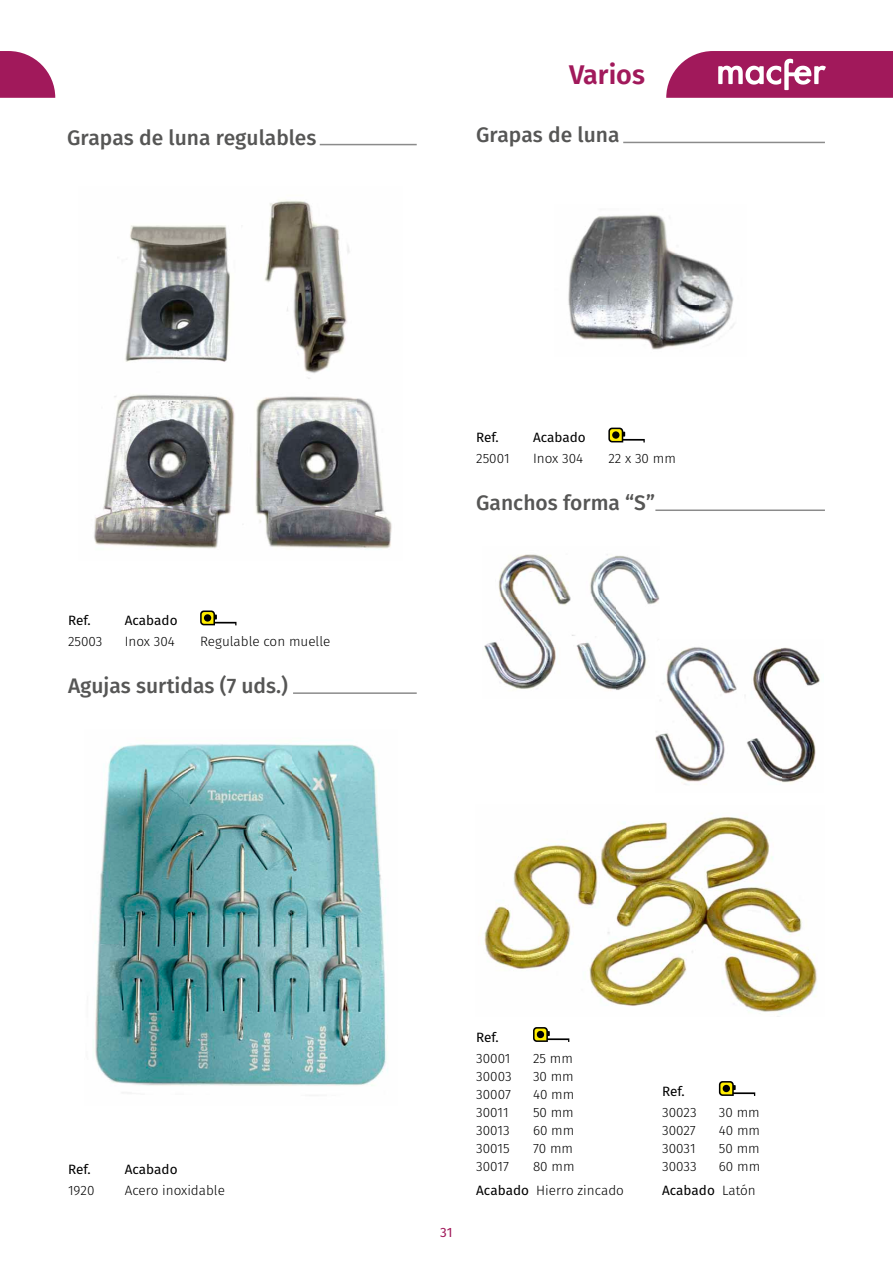
<style>
.page{position:relative;width:893px;height:1263px;background:#fff}
.page>*{position:absolute;margin:0;border:0;box-sizing:border-box;transform-origin:0 0}
.t1{font:600 27px "Fira Sans";color:#a1195b}
.t2{font:500 21px "Fira Sans";color:#565655}
.t3{font:300 13.5px/18px "Fira Sans";color:#000}
.t4{font:13.5px "Fira Sans";color:#000}
.t5{font:13.5px "Fira Sans";color:#a1195b}
.s1{font-weight:400}
.s2{font-weight:300}
</style>
<div class="page">
<hr style="left:320px;top:144px;width:97px;height:1px;background:#8b8b8b">
<hr style="left:623px;top:142px;width:202px;height:1px;background:#8b8b8b">
<hr style="left:655px;top:509px;width:170px;height:2px;background:#8b8b8b">
<hr style="left:293px;top:692px;width:124px;height:2px;background:#8b8b8b">
<img style="left:95px;top:744px;width:293px;height:349px">
<img style="left:484px;top:813px;width:333px;height:200px">
<img style="left:94px;top:200px;width:298px;height:350px">
<img style="left:568px;top:214px;width:166px;height:136px">
<img style="left:484px;top:554px;width:175px;height:137px">
<img style="left:663px;top:647px;width:118px;height:43px">
<img style="left:781px;top:647px;width:39px;height:137px">
<img style="left:655px;top:690px;width:126px;height:95px">
<img style="left:655px;top:640px;width:4px;height:58px">
<svg style="left:200px;top:610px;width:36px;height:15px"></svg>
<div style="left:204px;top:614px;width:7px;height:8px;background:#000;border-radius:50%"></div>
<svg style="left:608px;top:428px;width:37px;height:14px"></svg>
<div style="left:612px;top:431px;width:7px;height:8px;background:#000;border-radius:50%"></div>
<svg style="left:533px;top:1027px;width:36px;height:15px"></svg>
<div style="left:537px;top:1031px;width:7px;height:7px;background:#000;border-radius:50%"></div>
<svg style="left:719px;top:1081px;width:36px;height:15px"></svg>
<div style="left:723px;top:1085px;width:7px;height:7px;background:#000;border-radius:50%"></div>
<svg style="left:0;top:51px;width:55px;height:47px"></svg>
<svg style="left:666px;top:51px;width:227px;height:47px;background:#af3c74"></svg>
<h1 class="t1" style="left:569px;top:50px;width:77px">Varios</h1>
<h2 class="t2" style="left:67px;top:118px;width:251px">Grapas de luna regulables</h2>
<h2 class="t2" style="left:476px;top:116px;width:145px">Grapas de luna</h2>
<p class="t4" style="left:476px;top:425px;width:24px">Ref.</p>
<p class="t3" style="left:476px;top:448px;width:35px">25001</p>
<p class="t3" style="left:608px;top:448px;width:69px">22 x 30 mm</p>
<p class="t4" style="left:533px;top:425px;width:54px">Acabado</p>
<p class="t3" style="left:533px;top:448px;width:52px">Inox 304</p>
<p class="t4" style="left:68px;top:608px;width:24px">Ref.</p>
<p class="t3" style="left:68px;top:631px;width:36px">25003</p>
<p class="t3" style="left:200px;top:631px;width:132px">Regulable con muelle</p>
<p class="t4" style="left:125px;top:608px;width:54px">Acabado</p>
<p class="t3" style="left:125px;top:631px;width:52px">Inox 304</p>
<h2 class="t2" style="left:68px;top:667px;width:222px">Agujas surtidas (7 uds.)</h2>
<h2 class="t2" style="left:476px;top:484px;width:180px">Ganchos forma “S”</h2>
<p class="t4" style="left:68px;top:1157px;width:24px">Ref.</p>
<p class="t3" style="left:68px;top:1180px;width:28px">1920</p>
<p class="t4" style="left:125px;top:1157px;width:54px">Acabado</p>
<p class="t3" style="left:125px;top:1180px;width:102px">Acero inoxidable</p>
<p class="t5" style="left:440px;top:1220px;width:14px">31</p>
<p class="t4" style="left:476px;top:1025px;width:24px">Ref.</p>
<p class="t3" style="left:476px;top:1048px;width:37px">30001<br>30003<br>30007<br>30011<br>30013<br>30015<br>30017</p>
<p class="t3" style="left:476px;top:1180px;width:149px"><span class="s1">Acabado</span> Hierro zincado</p>
<p class="t3" style="left:533px;top:1048px;width:43px">25 mm<br>30 mm<br>40 mm<br>50 mm<br>60 mm<br>70 mm<br>80 mm</p>
<p class="t4" style="left:662px;top:1079px;width:24px">Ref.</p>
<p class="t3" style="left:662px;top:1102px;width:36px;text-align:justify">30023<br>30027<br>30031<br>30033</p>
<p class="t4" style="left:662px;top:1178px;width:95px">Acabado <span class="s2">Latón</span></p>
<p class="t3" style="left:719px;top:1102px;width:43px;text-align:justify">30 mm 40 mm 50 mm 60 mm</p>
</div>
